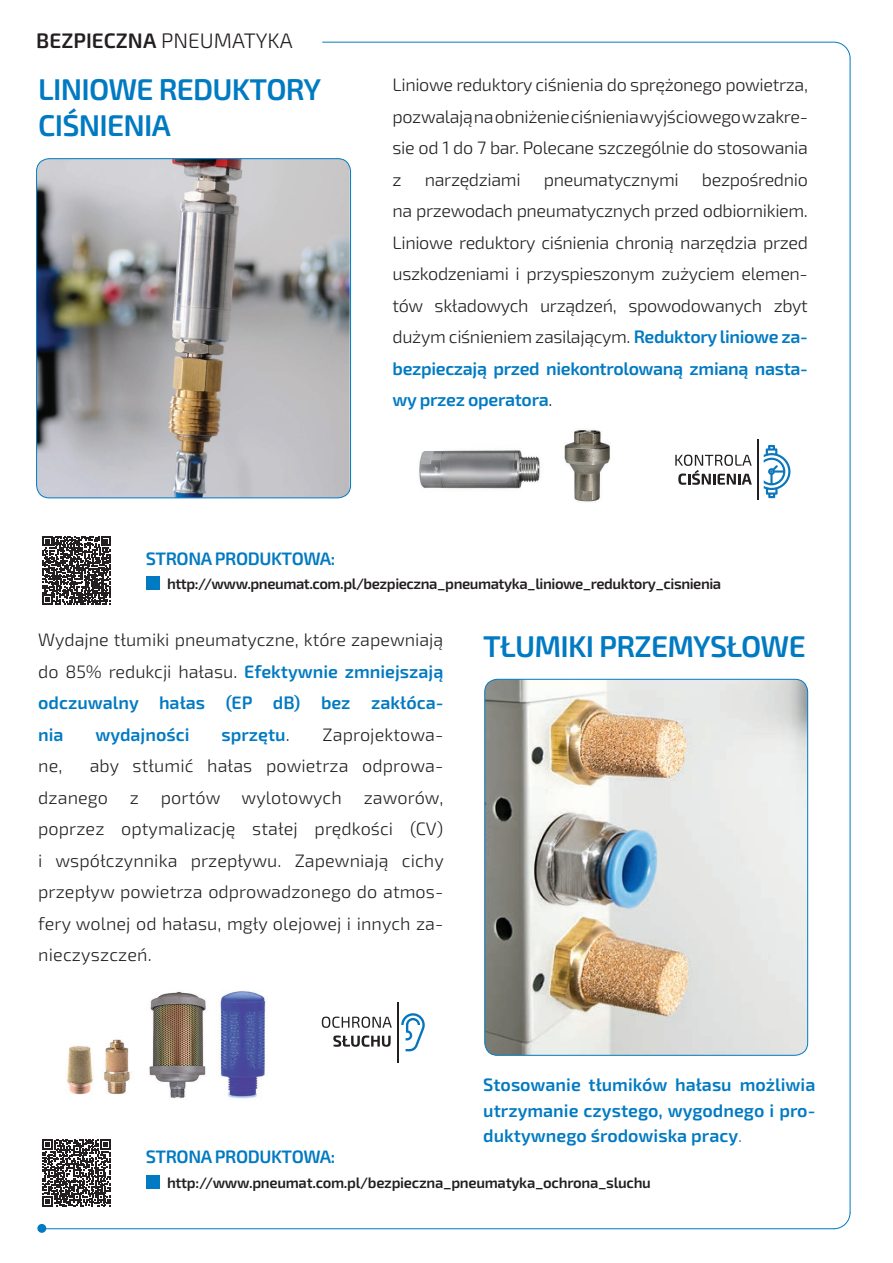
<style>
.page{position:relative;width:893px;height:1263px;background:#fff}
.page>*{position:absolute;margin:0;border:0;box-sizing:border-box;transform-origin:0 0}
.t1{font:600 30px/36px "Exo 2.0";letter-spacing:-.025em;color:#007ac2}
.t2{font:600 21px "Exo 2.0";color:#231f20}
.t3{font:300 18px/31.5px "Exo 2.0";letter-spacing:-.02em;color:#231f20;text-align:justify}
.t4{font:600 18px/25.5px "Exo 2.0";color:#007ac2;text-align:justify}
.t5{font:600 18px "Exo 2.0";letter-spacing:-.025em;color:#007ac2}
.t6{font:300 18px "Exo 2.0";letter-spacing:.005em;color:#231f20}
.t7{font:600 15px "Exo 2.0";letter-spacing:-.03em;color:#231f20}
.s1{font-weight:300}
.s2{font-weight:600;color:#007ac2}
.s3{font-weight:300;color:#231f20}
</style>
<div class="page">
<hr style="left:322px;top:42px;width:512px;height:1px;background:#007ac2">
<hr style="left:41px;top:1228px;width:793px;height:1px;background:#007ac2">
<svg style="left:833px;top:1212px;width:18px;height:17px"></svg>
<svg style="left:833px;top:41px;width:18px;height:18px"></svg>
<div style="left:37px;top:1224px;width:9px;height:9px;background:#007ac2;border-radius:50%"></div>
<hr style="left:850px;top:58px;width:1px;height:1155px;background:#007ac2">
<img style="left:485px;top:679px;width:323px;height:376px">
<div style="left:484px;top:679px;width:324px;height:377px;border:1px solid #007ac2;border-radius:13px"></div>
<div style="left:146px;top:1175px;width:14px;height:13px;background:#007bc3"></div>
<hr style="left:757px;top:439px;width:2px;height:60px;background:#231f20">
<svg style="left:675px;top:455px;width:77px;height:30px"></svg>
<svg style="left:764px;top:445px;width:26px;height:53px"></svg>
<img style="left:37px;top:159px;width:313px;height:339px">
<div style="left:36px;top:158px;width:315px;height:340px;border:1px solid #007ac2;border-radius:13px"></div>
<div style="left:146px;top:576px;width:14px;height:14px;background:#007bc3"></div>
<img style="left:66px;top:991px;width:201px;height:108px">
<svg style="left:401px;top:1013px;width:24px;height:38px"></svg>
<hr style="left:397px;top:1002px;width:2px;height:60px;background:#231f20">
<svg style="left:322px;top:1016px;width:70px;height:12px"></svg>
<svg style="left:333px;top:1035px;width:58px;height:12px"></svg>
<img style="left:419px;top:429px;width:191px;height:73px">
<svg style="left:43px;top:1139px;width:68px;height:68px"></svg>
<svg style="left:43px;top:536px;width:68px;height:68px"></svg>
<p class="t2" style="left:36px;top:28px;width:258px">BEZPIECZNA <span class="s1">PNEUMATYKA</span></p>
<h1 class="t1" style="left:38px;top:72px;width:284px">LINIOWE REDUKTORY<br>CIŚNIENIA</h1>
<p class="t5" style="left:146px;top:548px;width:191px">STRONA PRODUKTOWA:</p>
<p class="t3" style="left:393px;top:69px;width:417px">Liniowe reduktory ciśnienia do sprężonego powietrza, pozwalają na obniżenie ciśnienia wyjściowego w zakre&shy;sie od 1 do 7 bar. Polecane szczególnie do stosowania z</p>
<p class="t3" style="left:393px;top:164px;width:417px;text-indent:309px">bezpośrednio na przewodach pneumatycznych przed odbiornikiem.<br>Liniowe reduktory ciśnienia chronią narzędzia przed uszkodzeniami i przyspieszonym zużyciem elemen&shy;tów składowych urządzeń, spowodowanych zbyt dużym ciśnieniem zasilającym. <span class="s2">Reduktory liniowe za&shy;bezpieczają przed niekontrolowaną zmianą nasta&shy;wy przez operatora</span>.</p>
<p class="t3" style="left:425px;top:164px;width:97px">narzędziami</p>
<p class="t3" style="left:544px;top:164px;width:137px">pneumatycznymi</p>
<p class="t7" style="left:167px;top:575px;width:556px">http://www.pneumat.com.pl/bezpieczna_pneumatyka_liniowe_reduktory_cisnienia</p>
<p class="t3" style="left:38px;top:624px;width:407px">Wydajne tłumiki pneumatyczne, które zapewniają do 85% redukcji hałasu. <span class="s2">Efektywnie zmniejszają odczuwalny hałas (EP dB) bez zakłóca&shy;nia</span></p>
<p class="t4" style="left:95px;top:722px;width:96px">wydajności</p>
<p class="t4" style="left:221px;top:722px;width:70px">sprzętu<span class="s3">.</span></p>
<p class="t6" style="left:323px;top:724px;width:122px">Zaprojektowa-</p>
<p class="t3" style="left:38px;top:750px;width:407px;text-indent:51px">aby stłumić hałas powietrza odprowa&shy;dzanego z portów wylotowych zaworów, poprzez optymalizację stałej prędkości (CV) i współczynnika przepływu. Zapewniają cichy przepływ powietrza odprowadzonego do atmos&shy;fery wolnej od hałasu, mgły olejowej i innych za&shy;nieczyszczeń.</p>
<p class="t3" style="left:38px;top:750px;width:26px">ne,</p>
<h1 class="t1" style="left:483px;top:629px;width:324px">TŁUMIKI PRZEMYSŁOWE</h1>
<p class="t5" style="left:146px;top:1146px;width:191px">STRONA PRODUKTOWA:</p>
<p class="t4" style="left:483px;top:1072px;width:334px">Stosowanie tłumików hałasu możliwia utrzymanie czystego, wygodnego i pro&shy;duktywnego środowiska pracy<span class="s1">.</span></p>
<p class="t7" style="left:167px;top:1173px;width:485px">http://www.pneumat.com.pl/bezpieczna_pneumatyka_ochrona_sluchu</p>
</div>
